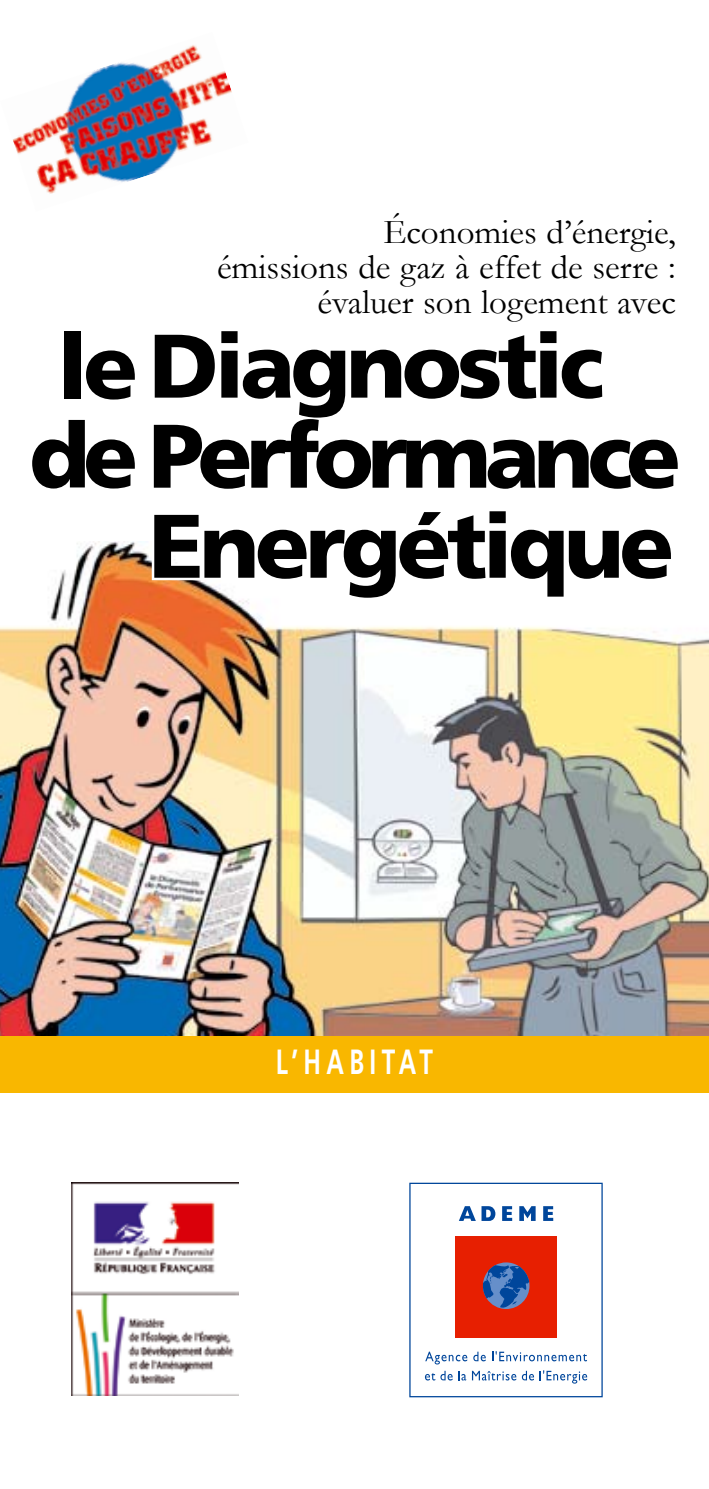
<style>
.page{position:relative;width:709px;height:1489px;background:#fff}
.page>*{position:absolute;margin:0;border:0;box-sizing:border-box;transform-origin:0 0}
.t1{font:900 90px/180px "Frutiger";letter-spacing:-.05em;color:#000}
.t2{font:900 90px "Frutiger";letter-spacing:-.07em;color:#000}
.t3{font:35px/35px "Garamond";color:#000;text-align:right}
.t4{font:700 35px "Frutiger";letter-spacing:.22em;color:#fff;scale:.69 1}
</style>
<div class="page">
<img style="left:0;top:541px;width:709px;height:495px">
<div style="left:0;top:1036px;width:709px;height:57px;background:#f9b700"></div>
<img style="left:13px;top:45px;width:219px;height:149px">
<div style="left:409px;top:1182px;width:193px;height:215px;border:1px solid #00469b"></div>
<div style="left:455px;top:1235px;width:102px;height:102px;background:#e71f01"></div>
<svg style="left:483px;top:1262px;width:46px;height:46px"></svg>
<svg style="left:459px;top:1206px;width:36px;height:14px"></svg>
<svg style="left:502px;top:1206px;width:10px;height:14px"></svg>
<svg style="left:519px;top:1206px;width:16px;height:14px"></svg>
<svg style="left:543px;top:1206px;width:10px;height:14px"></svg>
<svg style="left:425px;top:1351px;width:42px;height:13px"></svg>
<svg style="left:473px;top:1351px;width:13px;height:10px"></svg>
<svg style="left:492px;top:1351px;width:95px;height:10px"></svg>
<svg style="left:425px;top:1370px;width:27px;height:10px"></svg>
<svg style="left:458px;top:1371px;width:8px;height:9px"></svg>
<svg style="left:472px;top:1370px;width:44px;height:10px"></svg>
<svg style="left:522px;top:1370px;width:12px;height:10px"></svg>
<svg style="left:540px;top:1370px;width:47px;height:13px"></svg>
<img style="left:71px;top:1182px;width:168px;height:213px">
<svg style="left:149px;top:541px;width:162px;height:43px"></svg>
<p class="t3" style="left:217px;top:214px;width:460px">Économies d’énergie,<br>émissions de gaz à effet de serre : évaluer son logement avec</p>
<h1 class="t1" style="left:149px;top:274px;width:527px;text-indent:-91px">le Diagnostic<br>Energétique</h1>
<h1 class="t2" style="left:29px;top:402px;width:653px">de Performance</h1>
<p class="t4" style="left:276px;top:1041px;width:229px">L’HABITAT</p>
</div>
